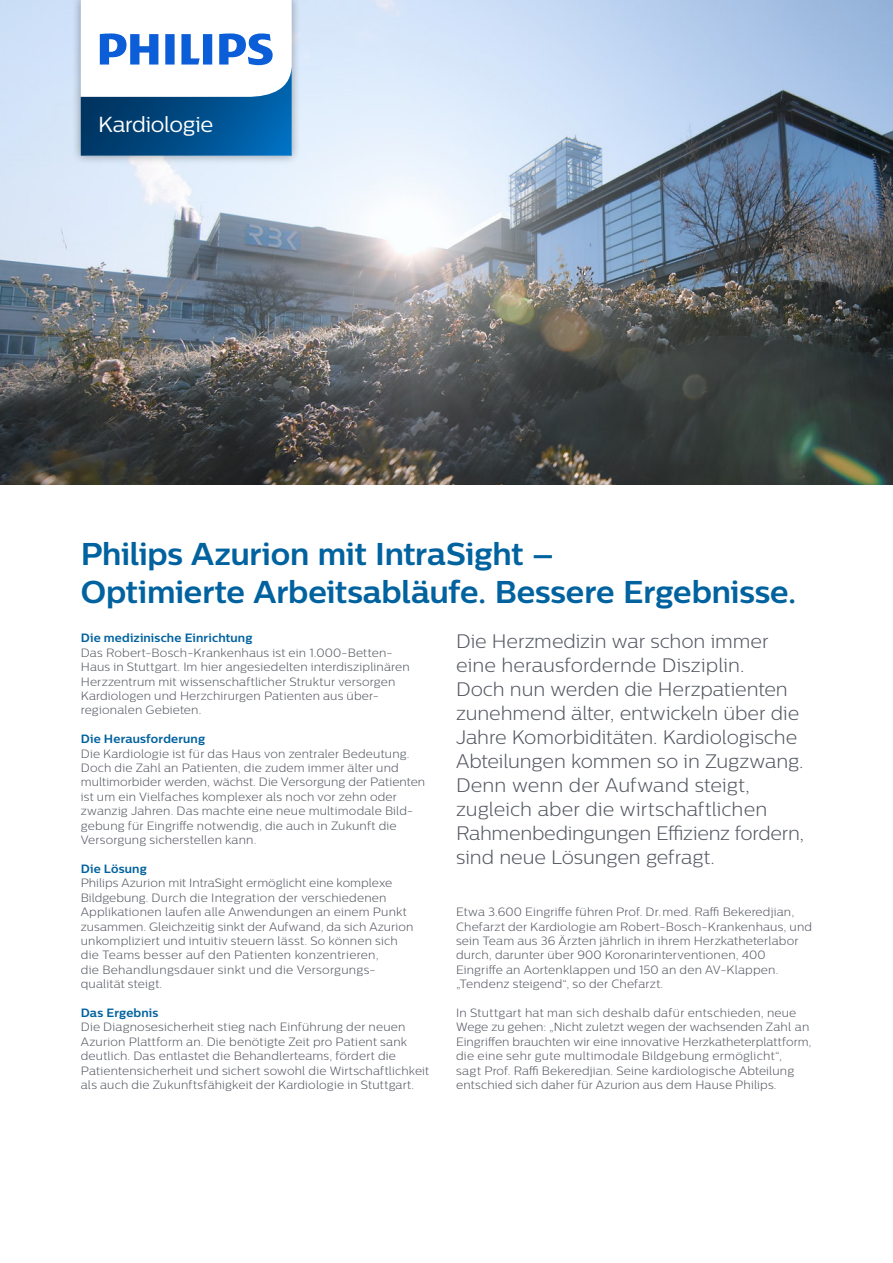
<style>
.page{position:relative;width:893px;height:1263px;background:#fff}
.page>*{position:absolute;margin:0;border:0;box-sizing:border-box;transform-origin:0 0}
._01_Body_Copy{font:700 31.5px "Centrale Sans";letter-spacing:-.01em;color:#00629f}
.t1{font:21.75px "Centrale Sans";letter-spacing:-.015em;color:#fff}
.t2{font:300 19.5px/24px "Centrale Sans";letter-spacing:-.005em;color:#545860}
.t3{font:300 12px/14.4px "Centrale Sans";letter-spacing:.015em;color:#545860}
.t4{font:700 12px "Centrale Sans";letter-spacing:.01em;color:#00629f}
</style>
<div class="page">
<img style="left:0;top:0;width:893px;height:484px">
<div style="left:72px;top:0;width:229px;height:165px;background:#000;opacity:.35"></div>
<div style="left:79px;top:0;width:213px;height:158px;background:#000;opacity:.35"></div>
<svg style="left:81px;top:0;width:211px;height:156px"></svg>
<p class="t1" style="left:98px;top:112px;width:117px">Kardiologie</p>
<p class="_01_Body_Copy" style="left:81px;top:535px;width:475px">Philips Azurion mit IntraSight –</p>
<p class="_01_Body_Copy" style="left:81px;top:572px;width:717px">Optimierte Arbeitsabläufe. Bessere Ergebnisse.</p>
<p class="t4" style="left:81px;top:631px;width:173px">Die medizinische Einrichtung</p>
<p class="t3" style="left:81px;top:645px;width:330px">Das Robert-Bosch-Krankenhaus ist ein 1.000-Betten-Haus in Stuttgart. Im hier angesiedelten interdisziplinären Herzzentrum mit wissenschaftlicher Struktur versorgen Kardiologen und Herzchirurgen Patienten aus über&shy;regionalen Gebieten.</p>
<p class="t4" style="left:81px;top:732px;width:126px">Die Herausforderung</p>
<p class="t3" style="left:81px;top:746px;width:346px">Die Kardiologie ist für das Haus von zentraler Bedeutung.<br>Doch die Zahl an Patienten, die zudem immer älter und multimorbider werden, wächst. Die Versorgung der Patienten ist um ein Vielfaches komplexer als noch vor zehn oder zwanzig Jahren. Das machte eine neue multimodale Bild&shy;gebung für Eingriffe notwendig, die auch in Zukunft die Versorgung sicherstellen kann.</p>
<p class="t4" style="left:81px;top:861px;width:67px">Die Lösung</p>
<p class="t3" style="left:81px;top:876px;width:334px">Philips Azurion mit IntraSight ermöglicht eine komplexe Bildgebung. Durch die Integration der verschiedenen Applikationen laufen alle Anwendungen an einem Punkt zusammen. Gleichzeitig sinkt der Aufwand, da sich Azurion unkompliziert und intuitiv steuern lässt. So können sich die Teams besser auf den Patienten konzentrieren,</p>
<p class="t3" style="left:81px;top:962px;width:296px">die Behandlungsdauer sinkt und die Versorgungs&shy;qualität steigt.</p>
<p class="t4" style="left:81px;top:1005px;width:79px">Das Ergebnis</p>
<p class="t3" style="left:81px;top:1020px;width:350px">Die Diagnosesicherheit stieg nach Einführung der neuen Azurion Plattform an. Die benötigte Zeit pro Patient sank deutlich. Das entlastet die Behandlerteams, fördert die Patientensicherheit und sichert sowohl die Wirtschaftlichkeit als auch die Zukunftsfähigkeit der Kardiologie in Stuttgart.</p>
<p class="t2" style="left:456px;top:629px;width:350px">Die Herzmedizin war schon immer eine herausfordernde Disziplin.<br>Doch nun werden die Herzpatienten zunehmend älter, entwickeln über die Jahre Komorbiditäten. Kardiologische Abteilungen kommen so in Zugzwang.<br>Denn wenn der Aufwand steigt, zugleich aber die wirtschaftlichen Rahmenbedingungen Effizienz fordern, sind neue Lösungen gefragt.</p>
<p class="t3" style="left:456px;top:904px;width:358px">Etwa 3.600 Eingriffe führen Prof. Dr.med. Raffi Bekeredjian, Chefarzt der Kardiologie am Robert-Bosch-Krankenhaus, und sein Team aus 36 Ärzten jährlich in ihrem Herzkatheterlabor durch, darunter über 900 Koronarinterventionen, 400<br>Eingriffe an Aortenklappen und 150 an den AV-Klappen. „Tendenz steigend“, so der Chefarzt.</p>
<p class="t3" style="left:456px;top:1005px;width:342px">In Stuttgart hat man sich deshalb dafür entschieden, neue</p>
<p class="t3" style="left:456px;top:1020px;width:355px">Wege zu gehen: „Nicht zuletzt wegen der wachsenden Zahl an</p>
<p class="t3" style="left:456px;top:1034px;width:357px">Eingriffen brauchten wir eine innovative Herzkatheterplattform,</p>
<p class="t3" style="left:456px;top:1048px;width:328px">die eine sehr gute multimodale Bildgebung ermöglicht“,</p>
<p class="t3" style="left:456px;top:1063px;width:340px">sagt Prof. Raffi Bekeredjian. Seine kardiologische Abteilung entschied sich daher für Azurion aus dem Hause Philips.</p>
</div>
